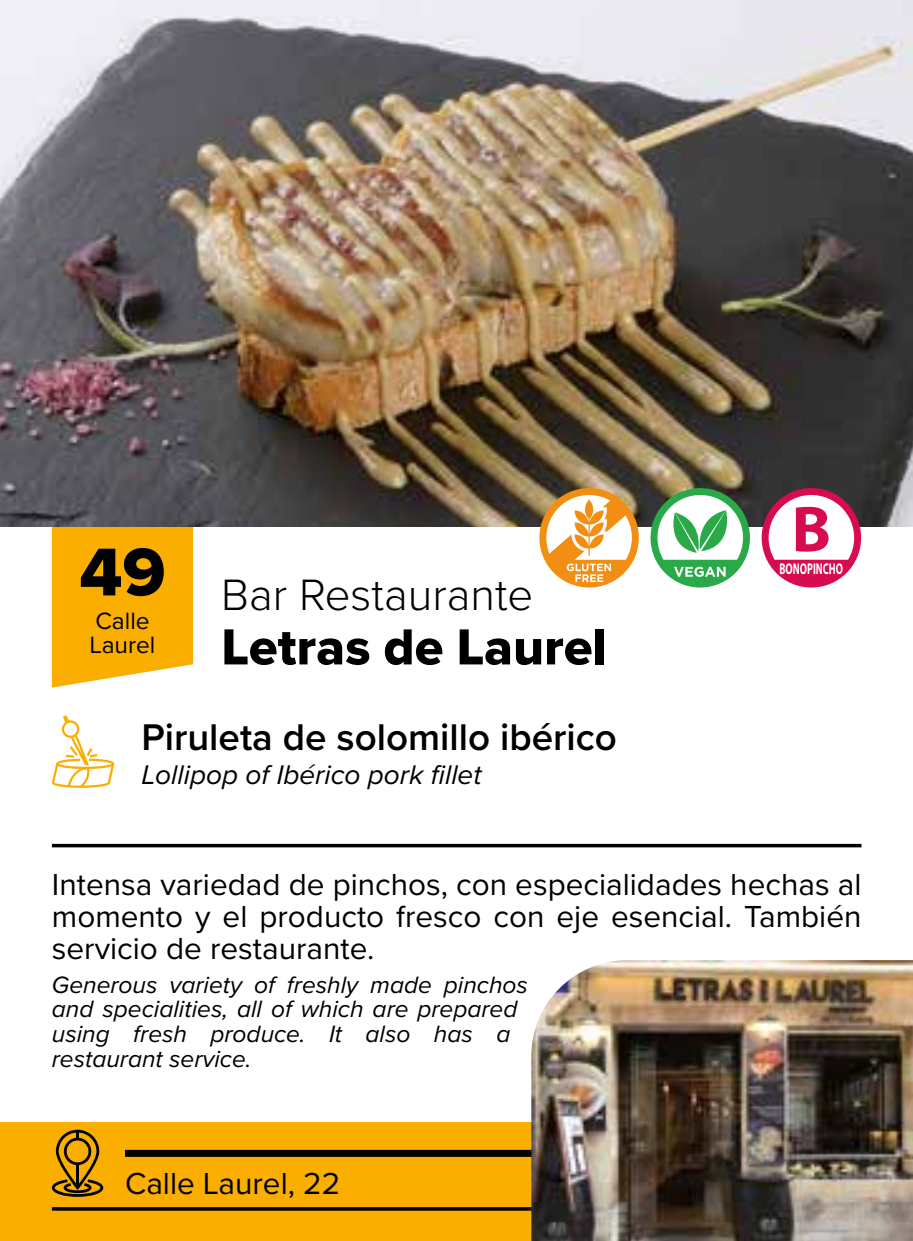
<style>
.page{position:relative;width:913px;height:1241px;background:#fff}
.page>*{position:absolute;margin:0;border:0;box-sizing:border-box;transform-origin:0 0}
.t1{font:700 65.45px "Myriad Pro";color:#d60b52}
.t2{font:52.5px "Proxima Nova Extrabld";color:#000}
.t3{font:300 45.5px "Proxima Nova";color:#000}
.t4{font:600 38.5px "Proxima Nova";color:#000}
.t5{font:31.5px/31.5px "Proxima Nova";color:#000;text-align:justify}
.t6{font:italic 28px "Proxima Nova";color:#000}
.t7{font:italic 24.5px/24.5px "Proxima Nova";color:#000}
.t8{font:24.5px/24.5px "Proxima Nova";color:#000}
.t9{font:700 15.75px "Myriad Pro";color:#fff;scale:.65 1}
</style>
<div class="page">
<div style="left:0;top:1121px;width:546px;height:119px;background:#f9ae00"></div>
<svg style="left:52px;top:526px;width:141px;height:161px;background:#f8b212"></svg>
<svg style="left:52px;top:1207px;width:479px;height:3px"></svg>
<div style="left:125px;top:1149px;width:421px;height:7px;background:#000"></div>
<svg style="left:52px;top:1129px;width:51px;height:67px"></svg>
<svg style="left:52px;top:715px;width:62px;height:72px"></svg>
<svg style="left:52px;top:843px;width:809px;height:4px;background:#383838"></svg>
<img style="left:0;top:0;width:913px;height:526px">
<img style="left:531px;top:960px;width:382px;height:280px">
<div style="left:539px;top:488px;width:100px;height:99px;background:#f28e14;border-radius:50%"></div>
<svg style="left:546px;top:495px;width:86px;height:87px"></svg>
<div style="left:650px;top:488px;width:100px;height:99px;background:#2aa948;border-radius:50%"></div>
<svg style="left:674px;top:566px;width:51px;height:10px"></svg>
<svg style="left:657px;top:495px;width:86px;height:64px"></svg>
<div style="left:761px;top:488px;width:100px;height:99px;background:#d60b52;border-radius:50%"></div>
<svg style="left:768px;top:495px;width:86px;height:64px;background:#f0d9e1"></svg>
<h3 class="t3" style="left:79px;top:560px;width:455px"><sup>49</sup> Bar Restaurante</h3>
<h2 class="t2" style="left:221px;top:607px;width:387px">Letras de Laurel</h2>
<p class="t8" style="left:89px;top:607px;width:67px">Calle<br>Laurel</p>
<p class="t4" style="left:141px;top:708px;width:477px">Piruleta de solomillo ibérico</p>
<p class="t6" style="left:141px;top:753px;width:342px">Lollipop of Ibérico pork fillet</p>
<h1 class="t1" style="left:791px;top:486px;width:41px">B</h1>
<p class="t9" style="left:779px;top:558px;width:99px">BONOPINCHO</p>
<p class="t5" style="left:52px;top:867px;width:811px">Intensa variedad de pinchos, con especialidades hechas al momento y el producto fresco con eje esencial. También servicio de restaurante.</p>
<p class="t7" style="left:52px;top:971px;width:478px">Generous variety of freshly made pinchos and specialities, all of which are prepared using fresh produce. It also has a restaurant service.</p>
<p class="t5" style="left:125px;top:1166px;width:217px">Calle Laurel, 22</p>
</div>
